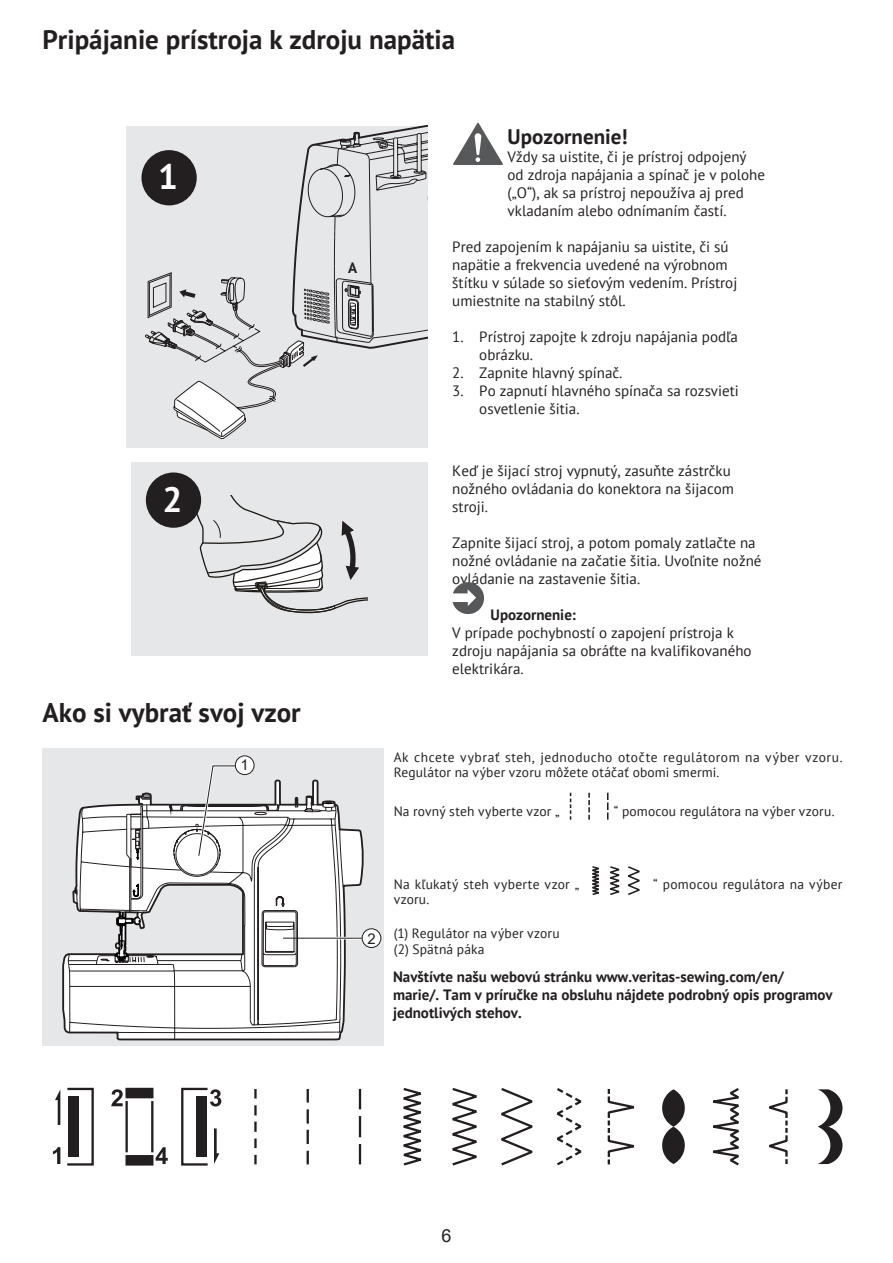
<style>
.page{position:relative;width:893px;height:1263px;background:#fff}
.page>*{position:absolute;margin:0;border:0;box-sizing:border-box;transform-origin:0 0}
.t1{font:700 35.1px "PT Sans";color:#fff}
.t2{font:700 27px "PT Sans";color:#231f20}
.t3{font:700 21px "PT Sans";color:#231f20}
.t4{font:18px "Arial";color:#231f20}
.t5{font:15px/18px "PT Sans";color:#231f20}
.t6{font:700 15px/18px "PT Sans";color:#231f20}
.t7{font:14.85px "Arial";color:#231f20}
.t8{font:13.5px/15px "PT Sans";letter-spacing:.02em;color:#231f20}
</style>
<div class="page">
<div style="left:126px;top:126px;width:302px;height:322px;background:#e6e7e9"></div>
<svg style="left:145px;top:125px;width:283px;height:315px"></svg>
<div style="left:131px;top:462px;width:297px;height:194px;background:#e6e7e9"></div>
<div style="left:141px;top:150px;width:56px;height:55px;background:#231f20;border-radius:50%"></div>
<div style="left:146px;top:472px;width:55px;height:56px;background:#231f20;border-radius:50%"></div>
<div style="left:43px;top:748px;width:341px;height:298px;background:#e6e7e9"></div>
<div style="left:362px;top:929px;width:19px;height:18px;background:#fff;border-radius:50%"></div>
<svg style="left:79px;top:965px;width:266px;height:159px"></svg>
<svg style="left:67px;top:805px;width:271px;height:229px;background:#e9e8e9"></svg>
<svg style="left:95px;top:495px;width:272px;height:470px"></svg>
<div style="left:235px;top:755px;width:20px;height:20px;border:1px solid #231f20;border-radius:50%"></div>
<div style="left:362px;top:928px;width:19px;height:20px;border:1px solid #231f20;border-radius:50%"></div>
<svg style="left:818px;top:1089px;width:24px;height:75px"></svg>
<svg style="left:769px;top:1089px;width:19px;height:75px"></svg>
<svg style="left:253px;top:1086px;width:486px;height:80px"></svg>
<div style="left:69px;top:1096px;width:10px;height:61px;background:#231f20"></div>
<div style="left:66px;top:1088px;width:28px;height:77px;border:2px solid #231f20"></div>
<svg style="left:55px;top:1090px;width:5px;height:35px"></svg>
<svg style="left:53px;top:1147px;width:7px;height:17px"></svg>
<div style="left:196px;top:1096px;width:10px;height:61px;background:#231f20"></div>
<div style="left:181px;top:1088px;width:28px;height:77px;border:2px solid #231f20"></div>
<svg style="left:214px;top:1128px;width:5px;height:36px"></svg>
<svg style="left:210px;top:1089px;width:11px;height:17px"></svg>
<hr style="left:151px;top:1101px;width:2px;height:51px;background:#231f20">
<hr style="left:125px;top:1101px;width:3px;height:51px;background:#231f20">
<div style="left:127px;top:1156px;width:25px;height:8px;background:#231f20"></div>
<div style="left:125px;top:1155px;width:28px;height:10px;border:2px solid #231f20"></div>
<div style="left:127px;top:1089px;width:25px;height:8px;background:#231f20"></div>
<div style="left:125px;top:1088px;width:28px;height:10px;border:2px solid #231f20"></div>
<svg style="left:111px;top:1089px;width:12px;height:17px"></svg>
<svg style="left:156px;top:1147px;width:12px;height:17px"></svg>
<svg style="left:570px;top:793px;width:1px;height:27px"></svg>
<svg style="left:588px;top:793px;width:2px;height:27px"></svg>
<svg style="left:607px;top:793px;width:1px;height:27px"></svg>
<svg style="left:592px;top:866px;width:48px;height:29px"></svg>
<svg style="left:453px;top:123px;width:50px;height:42px"></svg>
<svg style="left:453px;top:582px;width:31px;height:32px"></svg>
<h2 class="t2" style="left:43px;top:21px;width:414px">Pripájanie prístroja k zdroju napätia</h2>
<h1 class="t1" style="left:158px;top:154px;width:21px">1</h1>
<h1 class="t1" style="left:162px;top:476px;width:21px">2</h1>
<h2 class="t2" style="left:43px;top:694px;width:260px">Ako si vybrať svoj vzor</h2>
<p class="t7" style="left:241px;top:755px;width:10px">1</p>
<p class="t6" style="left:348px;top:259px;width:11px">A</p>
<h3 class="t3" style="left:508px;top:123px;width:122px">Upozornenie!</h3>
<p class="t5" style="left:508px;top:147px;width:259px">Vždy sa uistite, či je prístroj odpojený od zdroja napájania a spínač je v polohe („O“), ak sa prístroj nepoužíva aj pred vkladaním alebo odnímaním častí.</p>
<p class="t5" style="left:452px;top:237px;width:286px">Pred zapojením k napájaniu sa uistite, či sú napätie a frekvencia uvedené na výrobnom štítku v súlade so sieťovým vedením. Prístroj umiestnite na stabilný stôl.</p>
<p class="t5" style="left:479px;top:327px;width:260px;text-indent:-27px">1. Prístroj zapojte k zdroju napájania podľa obrázku.</p>
<p class="t5" style="left:452px;top:363px;width:172px">2. Zapnite hlavný spínač.</p>
<p class="t5" style="left:479px;top:381px;width:261px;text-indent:-27px">3. Po zapnutí hlavného spínača sa rozsvieti osvetlenie šitia.</p>
<p class="t5" style="left:452px;top:461px;width:283px">Keď je šijací stroj vypnutý, zasuňte zástrčku nožného ovládania do konektora na šijacom stroji.</p>
<p class="t5" style="left:452px;top:533px;width:311px">Zapnite šijací stroj, a potom pomaly zatlačte na nožné ovládanie na začatie šitia. Uvoľnite nožné ovládanie na zastavenie šitia.</p>
<p class="t6" style="left:491px;top:605px;width:87px">Upozornenie:</p>
<p class="t5" style="left:452px;top:623px;width:301px">V prípade pochybností o zapojení prístroja k zdroju napájania sa obráťte na kvalifikovaného elektrikára.</p>
<p class="t8" style="left:394px;top:750px;width:450px">Ak chcete vybrať steh, jednoducho otočte regulátorom na výber vzoru.<br>Regulátor na výber vzoru môžete otáčať obomi smermi.</p>
<p class="t8" style="left:394px;top:803px;width:168px">Na rovný steh vyberte vzor „</p>
<p class="t8" style="left:614px;top:803px;width:222px">“ pomocou regulátora na výber vzoru.</p>
<p class="t7" style="left:367px;top:928px;width:10px">2</p>
<p class="t8" style="left:394px;top:876px;width:187px">Na kľukatý steh vyberte vzor „</p>
<p class="t8" style="left:653px;top:876px;width:191px">“ pomocou regulátora na výber</p>
<p class="t8" style="left:394px;top:891px;width:37px">vzoru.</p>
<p class="t8" style="left:394px;top:925px;width:168px;line-height:15.8px">(1) Regulátor na výber vzoru (2) Spätná páka</p>
<p class="t6" style="left:393px;top:967px;width:441px">Navštívte našu webovú stránku www.veritas-sewing.com/en/ marie/. Tam v príručke na obsluhu nájdete podrobný opis programov jednotlivých stehov.</p>
<p class="t4" style="left:441px;top:1223px;width:12px">6</p>
</div>
